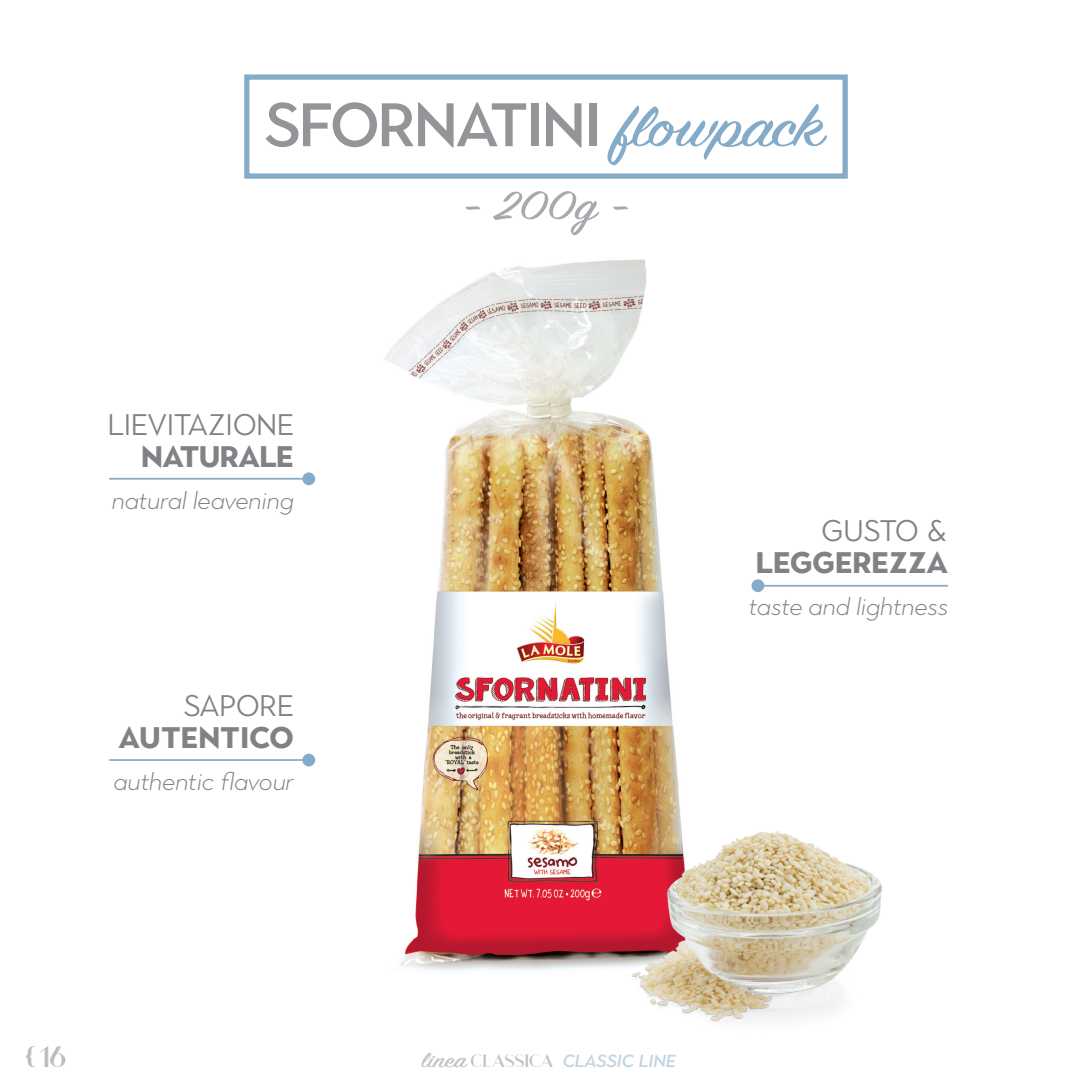
<style>
.page{position:relative;width:1092px;height:1092px;background:#fff}
.page>*{position:absolute;margin:0;border:0;box-sizing:border-box;transform-origin:0 0}
.t1{font:500 61.25px "Town 80 Text";letter-spacing:-.025em;color:#939598}
.t2{font:44.8px "Sign Painter House Script";color:#a8a9ad;scale:1.25 1}
.t3{font:31.5px "Athena";color:#bcbdc0}
.t4{font:29.75px/31.5px "Town 80 Text";color:#808285;text-align:right}
.t5{font:700 29.75px "Town 80 Text";letter-spacing:-.01em;color:#808285}
.t6{font:italic 300 24.5px "Town 80 Text";color:#808285}
.t7{font:italic 500 17.5px "Town 80 Text";color:#84abc7}
.s1{font-family:"Sign Painter House Script";font-weight:400;font-size:63px;color:#84abc7}
.s2{font-weight:700}
.s3{font-family:"Sign Painter House Script";font-weight:400;font-style:normal;font-size:23.28px;color:#808285}
.s4{font-family:"Athena";font-weight:400;font-style:normal;font-size:19.25px;color:#808285}
</style>
<div class="page">
<div style="left:244px;top:74px;width:603px;height:105px;border:5px solid #84abc7"></div>
<hr style="left:109px;top:759px;width:199px;height:1px;background:#84abc7">
<hr style="left:109px;top:478px;width:199px;height:1px;background:#84abc7">
<div style="left:302px;top:472px;width:13px;height:13px;background:#84abc7;border-radius:50%"></div>
<div style="left:302px;top:753px;width:13px;height:13px;background:#84abc7;border-radius:50%"></div>
<hr style="left:762px;top:585px;width:185px;height:1px;background:#84abc7">
<div style="left:751px;top:579px;width:13px;height:13px;background:#84abc7;border-radius:50%"></div>
<img style="left:384px;top:259px;width:297px;height:712px">
<img style="left:598px;top:826px;width:284px;height:196px">
<p class="t1" style="left:264px;top:85px;width:561px">SFORNATINI <span class="s1">flowpack</span></p>
<p class="t4" style="left:108px;top:409px;width:187px">LIEVITAZIONE<br><span class="s2">NATURALE</span></p>
<p class="t6" style="left:112px;top:484px;width:184px">natural leavening</p>
<p class="t4" style="left:184px;top:690px;width:112px">SAPORE</p>
<p class="t5" style="left:118px;top:718px;width:177px">AUTENTICO</p>
<p class="t6" style="left:113px;top:765px;width:182px">authentic flavour</p>
<p class="t2" style="left:463px;top:178px;width:134px">- 200g -</p>
<p class="t4" style="left:821px;top:514px;width:128px">GUSTO &amp;</p>
<p class="t5" style="left:755px;top:543px;width:194px">LEGGEREZZA</p>
<p class="t6" style="left:748px;top:590px;width:201px">taste and lightness</p>
<p class="t3" style="left:25px;top:1034px;width:45px">{ 16</p>
<p class="t7" style="left:421px;top:1049px;width:256px"><span class="s3">linea</span> <span class="s4">CLASSICA</span> CLASSIC LINE</p>
</div>
